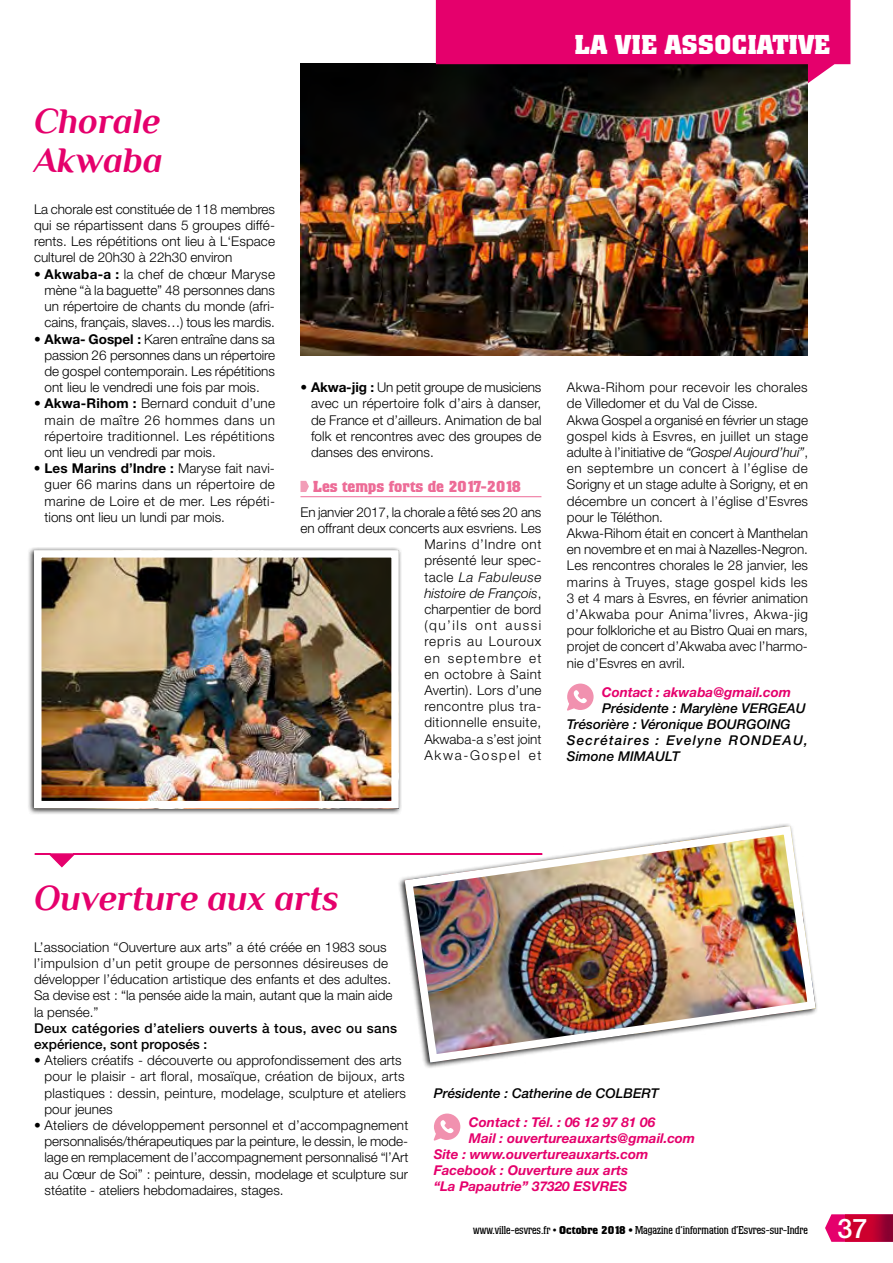
<style>
.page{position:relative;width:893px;height:1263px;background:#fff}
.page>*{position:absolute;margin:0;border:0;box-sizing:border-box;transform-origin:0 0}
.t1{font:italic 700 36px/39px "Philosopher";color:#e5006c}
.t2{font:700 27px "Colossalis";color:#fff}
.t3{font:500 27px "Helvetica Neue LT Std";color:#fff}
.t4{font:700 15.75px "Colossalis";color:#ed6c97}
.t5{font:300 13.5px/16.2px "Helvetica Neue LT Std";letter-spacing:.005em;color:#000;text-align:justify}
.t6{font:italic 700 13.5px "Helvetica Neue LT Std";color:#e5006c}
.t7{font:italic 500 13.5px/16.2px "Helvetica Neue LT Std";color:#000}
.t8{font:500 13.5px/16.2px "Helvetica Neue LT Std";letter-spacing:.02em;color:#000}
.t9{font:11.25px "Colossalis";color:#000}
.s1{font-weight:700}
.s2{font-style:italic}
</style>
<div class="page">
<img style="left:28px;top:0;width:865px;height:1242px">
<h1 class="t1" style="left:34px;top:102px;width:130px">Chorale<br>Akwaba</h1>
<p class="t5" style="left:34px;top:201px;width:243px">La chorale est constituée de 118 membres qui se répartissent dans 5 groupes diffé&shy;rents. Les répétitions ont lieu à L‘Espace culturel de 20h30 à 22h30 environ</p>
<p class="t5" style="left:45px;top:265px;width:232px;text-indent:-11px"><span class="s1">• Akwaba-a :</span> la chef de chœur Maryse mène “à la baguette” 48 personnes dans un répertoire de chants du monde (afri&shy;cains, français, slaves…) tous les mardis.</p>
<p class="t5" style="left:45px;top:330px;width:232px;text-indent:-11px"><span class="s1">• Akwa- Gospel :</span> Karen entraîne dans sa passion 26 personnes dans un répertoire de gospel contemporain. Les répétitions ont lieu le vendredi une fois par mois.</p>
<p class="t5" style="left:45px;top:395px;width:232px;text-indent:-10px"><span class="s1">• Akwa-Rihom :</span> Bernard conduit d’une main de maître 26 hommes dans un répertoire traditionnel. Les répétitions ont lieu un vendredi par mois.</p>
<p class="t5" style="left:45px;top:460px;width:232px;text-indent:-11px"><span class="s1">• Les Marins d’Indre :</span> Maryse fait navi&shy;guer 66 marins dans un répertoire de marine de Loire et de mer. Les répéti&shy;tions ont lieu un lundi par mois.</p>
<h2 class="t2" style="left:575px;top:29px;width:257px">LA VIE ASSOCIATIVE</h2>
<p class="t5" style="left:311px;top:379px;width:232px;text-indent:-11px"><span class="s1">• Akwa-jig :</span> Un petit groupe de musiciens avec un répertoire folk d’airs à danser, de France et d’ailleurs. Animation de bal folk et rencontres avec des groupes de danses des environs.</p>
<p class="t4" style="left:313px;top:477px;width:209px">Les temps forts de 2017-2018</p>
<p class="t5" style="left:300px;top:503px;width:243px;text-align:right">En janvier 2017, la chorale a fêté ses 20 ans en offrant deux concerts aux esvriens. Les<br>Marins d’Indre ont<br>présenté leur spec-<br>tacle <span class="s2">La Fabuleuse<br>histoire de François</span>,<br>charpentier de bord<br>(qu’ils ont aussi<br>repris au Louroux<br>en septembre et<br>en octobre à Saint<br>Avertin). Lors d’une<br>rencontre plus tra-<br>ditionnelle ensuite,<br>Akwaba-a s’est joint<br>Akwa-Gospel et</p>
<p class="t5" style="left:567px;top:379px;width:243px;text-align:left">Akwa-Rihom pour recevoir les chorales de Villedomer et du Val de Cisse.<br>Akwa Gospel a organisé en février un stage gospel kids à Esvres, en juillet un stage adulte à l’initiative de <span class="s2">“Gospel Aujourd’hui”</span>, en septembre un concert à l’église de Sorigny et un stage adulte à Sorigny, et en décembre un concert à l’église d’Esvres pour le Téléthon.<br>Akwa-Rihom était en concert à Manthelan en novembre et en mai à Nazelles-Negron.<br>Les rencontres chorales le 28 janvier, les marins à Truyes, stage gospel kids les 3 et 4 mars à Esvres, en février animation d’Akwaba pour Anima’livres, Akwa-jig pour folkloriche et au Bistro Quai en mars, projet de concert d’Akwaba avec l’harmo&shy;nie d’Esvres en avril.</p>
<p class="t6" style="left:602px;top:683px;width:190px">Contact : akwaba@gmail.com</p>
<p class="t7" style="left:567px;top:700px;width:242px;text-indent:35px">Présidente : Marylène VERGEAU<br>Trésorière : Véronique BOURGOING<br>Secrétaires : Evelyne RONDEAU,<br>Simone MIMAULT</p>
<h1 class="t1" style="left:34px;top:879px;width:307px">Ouverture aux arts</h1>
<p class="t5" style="left:34px;top:938px;width:360px;text-align:left">L’association “Ouverture aux arts” a été créée en 1983 sous l’impulsion d’un petit groupe de personnes désireuses de développer l’éducation artistique des enfants et des adultes.<br>Sa devise est : “la pensée aide la main, autant que la main aide la pensée.”</p>
<p class="t8" style="left:34px;top:1020px;width:365px">Deux catégories d’ateliers ouverts à tous, avec ou sans expérience, sont proposés :</p>
<p class="t5" style="left:45px;top:1052px;width:363px;text-align:left;text-indent:-11px">• Ateliers créatifs - découverte ou approfondissement des arts pour le plaisir - art floral, mosaïque, création de bijoux, arts plastiques : dessin, peinture, modelage, sculpture et ateliers pour jeunes</p>
<p class="t5" style="left:45px;top:1117px;width:365px;text-indent:-11px">• Ateliers de développement personnel et d’accompagnement personnalisés/thérapeutiques par la peinture, le dessin, le mode&shy;lage en remplacement de l’accompagnement personnalisé “l’Art au Cœur de Soi” : peinture, dessin, modelage et sculpture sur stéatite - ateliers hebdomadaires, stages.</p>
<p class="t7" style="left:434px;top:1084px;width:227px">Présidente : Catherine de COLBERT</p>
<p class="t6" style="left:469px;top:1113px;width:188px">Contact : Tél. : 06 12 97 81 06</p>
<p class="t6" style="left:469px;top:1129px;width:228px">Mail : ouvertureauxarts@gmail.com</p>
<p class="t6" style="left:434px;top:1146px;width:216px">Site : www.ouvertureauxarts.com</p>
<p class="t6" style="left:434px;top:1162px;width:196px">Facebook : Ouverture aux arts</p>
<p class="t6" style="left:434px;top:1178px;width:195px">“La Papautrie” 37320 ESVRES</p>
<p class="t9" style="left:473px;top:1223px;width:336px">www.ville-esvres.fr • <span class="s1">Octobre 2018 •</span> Magazine d’information d’Esvres-sur-Indre</p>
<h2 class="t3" style="left:837px;top:1212px;width:32px">37</h2>
</div>
